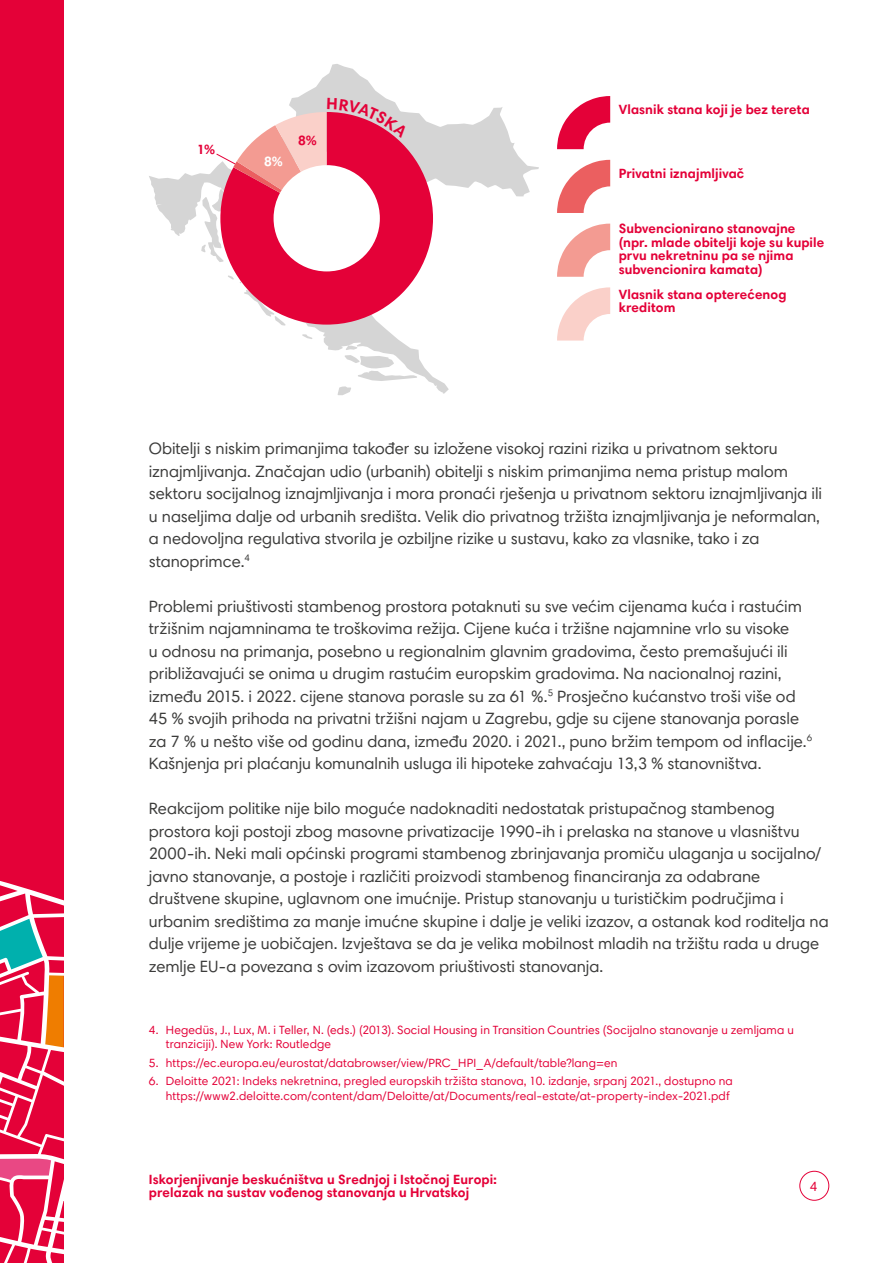
<style>
.page{position:relative;width:893px;height:1263px;background:#fff}
.page>*{position:absolute;margin:0;border:0;box-sizing:border-box;transform-origin:0 0}
.Body_text{font:16.5px/22.5px "Harmonia Sans Pro Cyr";color:#3c3c3b}
.Body_text-2{font:700 13.5px/13.5px "Harmonia Sans Pro Cyr";letter-spacing:.01em;color:#e40138}
.Body_text-3{font:700 13.5px "Harmonia Sans Pro Cyr";color:#fff}
.t1{font:13.5px "Harmonia Sans Pro Cyr";color:#e40138}
.t2{font:12px/14.4px "Harmonia Sans Pro Cyr";letter-spacing:.01em;color:#e40138}
</style>
<div class="page">
<div style="left:799px;top:1171px;width:30px;height:30px;border:1px solid #e40138;border-radius:50%"></div>
<div style="left:0;top:0;width:64px;height:1263px;background:#e40138"></div>
<svg style="left:0;top:881px;width:64px;height:382px"></svg>
<svg style="left:557px;top:96px;width:53px;height:53px"></svg>
<svg style="left:557px;top:160px;width:53px;height:53px"></svg>
<svg style="left:557px;top:224px;width:53px;height:53px"></svg>
<svg style="left:557px;top:287px;width:53px;height:54px"></svg>
<svg style="left:149px;top:64px;width:390px;height:331px"></svg>
<svg style="left:220px;top:112px;width:213px;height:213px;fill:#e40138"></svg>
<svg style="left:216px;top:98px;width:192px;height:95px"></svg>
<p class="Body_text-2" style="left:197px;top:142px;width:19px">1%</p>
<p class="Body_text-3" style="left:264px;top:152px;width:20px">8%</p>
<p class="Body_text-2" style="left:298px;top:133px;width:20px">8%</p>
<p class="Body_text-2" style="left:619px;top:103px;width:193px">Vlasnik stana koji je bez tereta</p>
<p class="Body_text-2" style="left:619px;top:166px;width:127px">Privatni iznajmljivač</p>
<p class="Body_text-2" style="left:619px;top:222px;width:178px">Subvencionirano stanovajne</p>
<p class="Body_text-2" style="left:619px;top:235px;width:207px">(npr. mlade obitelji koje su kupile prvu nekretninu pa se njima subvencionira kamata)</p>
<p class="Body_text-2" style="left:619px;top:287px;width:169px">Vlasnik stana opterećenog kreditom</p>
<p class="Body_text" style="left:149px;top:437px;width:675px">Obitelji s niskim primanjima također su izložene visokoj razini rizika u privatnom sektoru iznajmljivanja. Značajan udio (urbanih) obitelji s niskim primanjima nema pristup malom sektoru socijalnog iznajmljivanja i mora pronaći rješenja u privatnom sektoru iznajmljivanja ili u naseljima dalje od urbanih središta. Velik dio privatnog tržišta iznajmljivanja je neformalan, a nedovoljna regulativa stvorila je ozbiljne rizike u sustavu, kako za vlasnike, tako i za stanoprimce.<sup>4</sup></p>
<p class="Body_text" style="left:149px;top:595px;width:665px">Problemi priuštivosti stambenog prostora potaknuti su sve većim cijenama kuća i rastućim tržišnim najamninama te troškovima režija. Cijene kuća i tržišne najamnine vrlo su visoke<br>u odnosu na primanja, posebno u regionalnim glavnim gradovima, često premašujući ili približavajući se onima u drugim rastućim europskim gradovima. Na nacionalnoj razini, između 2015. i 2022. cijene stanova porasle su za 61 %.<sup>5</sup> Prosječno kućanstvo troši više od 45 % svojih prihoda na privatni tržišni najam u Zagrebu, gdje su cijene stanovanja porasle za 7 % u nešto više od godinu dana, između 2020. i 2021., puno bržim tempom od inflacije.<sup>6<br></sup>Kašnjenja pri plaćanju komunalnih usluga ili hipoteke zahvaćaju 13,3 % stanovništva.</p>
<p class="Body_text" style="left:149px;top:797px;width:681px">Reakcijom politike nije bilo moguće nadoknaditi nedostatak pristupačnog stambenog prostora koji postoji zbog masovne privatizacije 1990-ih i prelaska na stanove u vlasništvu 2000-ih. Neki mali općinski programi stambenog zbrinjavanja promiču ulaganja u socijalno/ javno stanovanje, a postoje i različiti proizvodi stambenog financiranja za odabrane društvene skupine, uglavnom one imućnije. Pristup stanovanju u turističkim područjima i urbanim središtima za manje imućne skupine i dalje je veliki izazov, a ostanak kod roditelja na dulje vrijeme je uobičajen. Izvještava se da je velika mobilnost mladih na tržištu rada u druge zemlje EU-a povezana s ovim izazovom priuštivosti stanovanja.</p>
<p class="t2" style="left:166px;top:1022px;width:630px;text-indent:-17px">4. Hegedüs, J., Lux, M. i Teller, N. (eds.) (2013). Social Housing in Transition Countries (Socijalno stanovanje u zemljama u tranziciji). New York: Routledge</p>
<p class="t2" style="left:149px;top:1055px;width:470px">5. https://ec.europa.eu/eurostat/databrowser/view/PRC_HPI_A/default/table?lang=en</p>
<p class="t2" style="left:149px;top:1074px;width:586px;text-align:right">6. Deloitte 2021: Indeks nekretnina, pregled europskih tržišta stanova, 10. izdanje, srpanj 2021., dostupno na https://www2.deloitte.com/content/dam/Deloitte/at/Documents/real-estate/at-property-index-2021.pdf</p>
<p class="Body_text-2" style="left:149px;top:1172px;width:350px">Iskorjenjivanje beskućništva u Srednjoj i Istočnoj Europi: prelazak na sustav vođenog stanovanja u Hrvatskoj</p>
<p class="t1" style="left:810px;top:1178px;width:9px">4</p>
</div>
